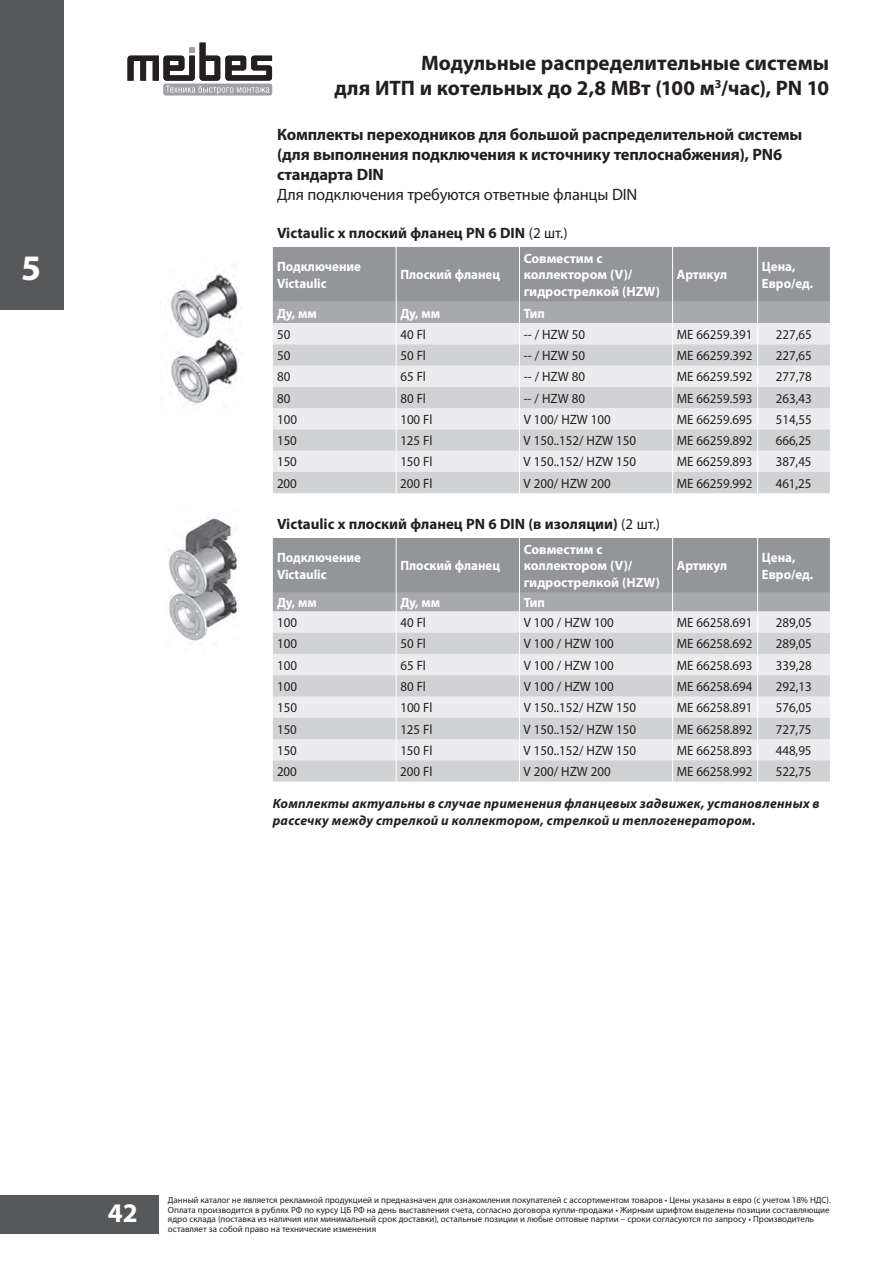
<style>
.page{position:relative;width:893px;height:1263px;background:#fff}
.page>*{position:absolute;margin:0;border:0;box-sizing:border-box;transform-origin:0 0}
.t1{font:700 36px "Myriad Pro";color:#fff}
.t2{font:700 27px "Myriad Pro";color:#fff}
.t3{font:700 21px/25.2px "Myriad Pro";color:#231f20;text-align:right}
.t4{font:700 16.5px/19.8px "Myriad Pro";letter-spacing:-.01em;color:#231f20}
.t5{font:16.5px "Myriad Pro";letter-spacing:-.01em;color:#231f20}
.t6{font:700 15px "Myriad Pro";color:#231f20}
.t7{font:13.5px "Myriad Pro";color:#231f20;scale:.96 1}
.t8{font:700 13.5px/16.2px "Myriad Pro";color:#fff;scale:.96 1}
.t9{font:italic 700 13.5px/16.2px "Myriad Pro";letter-spacing:.015em;color:#231f20}
.t10{font:700 13.5px/16.2px "Myriad Pro";color:#fff}
.t11{font:9px/9.4px "Myriad Pro";color:#231f20}
.s1{font-weight:400}
</style>
<div class="page">
<img style="left:168px;top:271px;width:71px;height:134px">
<svg style="left:273px;top:247px;width:557px;height:246px;background:#c9cacc"></svg>
<svg style="left:273px;top:538px;width:557px;height:244px;background:#c9cacd"></svg>
<img style="left:169px;top:517px;width:68px;height:127px">
<div style="left:163px;top:84px;width:109px;height:11px;background:#9fa0a4;border-radius:2px"></div>
<svg style="left:128px;top:43px;width:144px;height:51px"></svg>
<div style="left:0;top:1195px;width:159px;height:38px;background:#57585a"></div>
<div style="left:0;top:0;width:64px;height:310px;background:#57585a"></div>
<h1 class="t1" style="left:21px;top:244px;width:21px">5</h1>
<h3 class="t3" style="left:334px;top:49px;width:496px">Модульные распределительные системы<br>для ИТП и котельных до 2,8 МВт (100 м<sup>3</sup>/час), PN 10</h3>
<p class="t4" style="left:277px;top:124px;width:527px">Комплекты переходников для большой распределительной системы (для выполнения подключения к источнику теплоснабжения), PN6 стандарта DIN</p>
<p class="t5" style="left:277px;top:184px;width:362px">Для подключения требуются ответные фланцы DIN</p>
<p class="t6" style="left:277px;top:224px;width:292px">Victaulic x плоский фланец PN 6 DIN <span class="s1">(2 шт.)</span></p>
<p class="t8" style="left:277px;top:258px;width:89px">Подключение<br>Victaulic</p>
<p class="t8" style="left:400px;top:266px;width:105px">Плоский фланец</p>
<p class="t10" style="left:524px;top:250px;width:138px">Совместим с коллектором (V)/ гидрострелкой (HZW)</p>
<p class="t8" style="left:677px;top:266px;width:54px">Артикул</p>
<p class="t8" style="left:762px;top:258px;width:55px">Цена,<br>Евро/ед.</p>
<p class="t8" style="left:277px;top:304px;width:43px">Ду, мм</p>
<p class="t8" style="left:400px;top:304px;width:43px">Ду, мм</p>
<p class="t8" style="left:524px;top:304px;width:24px">Тип</p>
<p class="t7" style="left:277px;top:326px;width:15px">50</p>
<p class="t7" style="left:400px;top:326px;width:28px">40 Fl</p>
<p class="t7" style="left:524px;top:326px;width:65px">-- / HZW 50</p>
<p class="t7" style="left:677px;top:326px;width:80px">ME 66259.391</p>
<p class="t7" style="left:776px;top:326px;width:39px">227,65</p>
<p class="t7" style="left:277px;top:347px;width:15px">50</p>
<p class="t7" style="left:400px;top:347px;width:28px">50 Fl</p>
<p class="t7" style="left:524px;top:347px;width:65px">-- / HZW 50</p>
<p class="t7" style="left:677px;top:347px;width:80px">ME 66259.392</p>
<p class="t7" style="left:776px;top:347px;width:39px">227,65</p>
<p class="t7" style="left:277px;top:368px;width:15px">80</p>
<p class="t7" style="left:400px;top:368px;width:28px">65 Fl</p>
<p class="t7" style="left:524px;top:368px;width:65px">-- / HZW 80</p>
<p class="t7" style="left:677px;top:368px;width:80px">ME 66259.592</p>
<p class="t7" style="left:776px;top:368px;width:39px">277,78</p>
<p class="t7" style="left:277px;top:390px;width:15px">80</p>
<p class="t7" style="left:400px;top:390px;width:28px">80 Fl</p>
<p class="t7" style="left:524px;top:390px;width:65px">-- / HZW 80</p>
<p class="t7" style="left:677px;top:390px;width:80px">ME 66259.593</p>
<p class="t7" style="left:776px;top:390px;width:39px">263,43</p>
<p class="t7" style="left:277px;top:411px;width:22px">100</p>
<p class="t7" style="left:400px;top:411px;width:35px">100 Fl</p>
<p class="t7" style="left:524px;top:411px;width:92px">V 100/ HZW 100</p>
<p class="t7" style="left:677px;top:411px;width:80px">ME 66259.695</p>
<p class="t7" style="left:776px;top:411px;width:39px">514,55</p>
<p class="t7" style="left:277px;top:432px;width:22px">150</p>
<p class="t7" style="left:400px;top:432px;width:35px">125 Fl</p>
<p class="t7" style="left:524px;top:432px;width:119px">V 150..152/ HZW 150</p>
<p class="t7" style="left:677px;top:432px;width:80px">ME 66259.892</p>
<p class="t7" style="left:776px;top:432px;width:39px">666,25</p>
<p class="t7" style="left:277px;top:454px;width:22px">150</p>
<p class="t7" style="left:400px;top:454px;width:35px">150 Fl</p>
<p class="t7" style="left:524px;top:454px;width:119px">V 150..152/ HZW 150</p>
<p class="t7" style="left:677px;top:454px;width:80px">ME 66259.893</p>
<p class="t7" style="left:776px;top:454px;width:39px">387,45</p>
<p class="t7" style="left:277px;top:475px;width:22px">200</p>
<p class="t7" style="left:400px;top:475px;width:35px">200 Fl</p>
<p class="t7" style="left:524px;top:475px;width:92px">V 200/ HZW 200</p>
<p class="t7" style="left:677px;top:475px;width:80px">ME 66259.992</p>
<p class="t7" style="left:776px;top:475px;width:39px">461,25</p>
<p class="t6" style="left:277px;top:515px;width:385px">Victaulic x плоский фланец PN 6 DIN (в изоляции) <span class="s1">(2 шт.)</span></p>
<p class="t8" style="left:277px;top:549px;width:89px">Подключение<br>Victaulic</p>
<p class="t8" style="left:400px;top:557px;width:105px">Плоский фланец</p>
<p class="t10" style="left:524px;top:541px;width:138px">Совместим с коллектором (V)/ гидрострелкой (HZW)</p>
<p class="t8" style="left:677px;top:557px;width:54px">Артикул</p>
<p class="t8" style="left:762px;top:549px;width:55px">Цена,<br>Евро/ед.</p>
<p class="t8" style="left:277px;top:594px;width:43px">Ду, мм</p>
<p class="t8" style="left:400px;top:594px;width:43px">Ду, мм</p>
<p class="t8" style="left:524px;top:594px;width:24px">Тип</p>
<p class="t7" style="left:277px;top:614px;width:22px">100</p>
<p class="t7" style="left:400px;top:614px;width:28px">40 Fl</p>
<p class="t7" style="left:524px;top:614px;width:95px">V 100 / HZW 100</p>
<p class="t7" style="left:677px;top:614px;width:80px">ME 66258.691</p>
<p class="t7" style="left:776px;top:614px;width:39px">289,05</p>
<p class="t7" style="left:277px;top:636px;width:22px">100</p>
<p class="t7" style="left:400px;top:636px;width:28px">50 Fl</p>
<p class="t7" style="left:524px;top:636px;width:95px">V 100 / HZW 100</p>
<p class="t7" style="left:677px;top:636px;width:80px">ME 66258.692</p>
<p class="t7" style="left:776px;top:636px;width:39px">289,05</p>
<p class="t7" style="left:277px;top:657px;width:22px">100</p>
<p class="t7" style="left:400px;top:657px;width:28px">65 Fl</p>
<p class="t7" style="left:524px;top:657px;width:95px">V 100 / HZW 100</p>
<p class="t7" style="left:677px;top:657px;width:80px">ME 66258.693</p>
<p class="t7" style="left:776px;top:657px;width:39px">339,28</p>
<p class="t7" style="left:277px;top:678px;width:22px">100</p>
<p class="t7" style="left:400px;top:678px;width:28px">80 Fl</p>
<p class="t7" style="left:524px;top:678px;width:95px">V 100 / HZW 100</p>
<p class="t7" style="left:677px;top:678px;width:80px">ME 66258.694</p>
<p class="t7" style="left:776px;top:678px;width:39px">292,13</p>
<p class="t7" style="left:277px;top:699px;width:22px">150</p>
<p class="t7" style="left:400px;top:699px;width:35px">100 Fl</p>
<p class="t7" style="left:524px;top:699px;width:119px">V 150..152/ HZW 150</p>
<p class="t7" style="left:677px;top:699px;width:80px">ME 66258.891</p>
<p class="t7" style="left:776px;top:699px;width:39px">576,05</p>
<p class="t7" style="left:277px;top:721px;width:22px">150</p>
<p class="t7" style="left:400px;top:721px;width:35px">125 Fl</p>
<p class="t7" style="left:524px;top:721px;width:119px">V 150..152/ HZW 150</p>
<p class="t7" style="left:677px;top:721px;width:80px">ME 66258.892</p>
<p class="t7" style="left:776px;top:721px;width:39px">727,75</p>
<p class="t7" style="left:277px;top:742px;width:22px">150</p>
<p class="t7" style="left:400px;top:742px;width:35px">150 Fl</p>
<p class="t7" style="left:524px;top:742px;width:119px">V 150..152/ HZW 150</p>
<p class="t7" style="left:677px;top:742px;width:80px">ME 66258.893</p>
<p class="t7" style="left:776px;top:742px;width:39px">448,95</p>
<p class="t7" style="left:277px;top:763px;width:22px">200</p>
<p class="t7" style="left:400px;top:763px;width:35px">200 Fl</p>
<p class="t7" style="left:524px;top:763px;width:92px">V 200/ HZW 200</p>
<p class="t7" style="left:677px;top:763px;width:80px">ME 66258.992</p>
<p class="t7" style="left:776px;top:763px;width:39px">522,75</p>
<p class="t9" style="left:273px;top:795px;width:548px">Комплекты актуальны в случае применения фланцевых задвижек, установленных в рассечку между стрелкой и коллектором, стрелкой и теплогенератором.</p>
<h2 class="t2" style="left:108px;top:1196px;width:31px">42</h2>
<p class="t11" style="left:168px;top:1195px;width:664px">Данный каталог не является рекламной продукцией и предназначен для ознакомления покупателей с ассортиментом товаров • Цены указаны в евро (c учетом 18% НДС).<br>Оплата производится в рублях РФ по курсу ЦБ РФ на день выставления счета, согласно договора купли-продажи • Жирным шрифтом выделены позиции составляющие ядро склада (поставка из наличия или минимальный срок доставки), остальные позиции и любые оптовые партии – сроки согласуются по запросу • Производитель оставляет за собой право на технические изменения</p>
</div>
